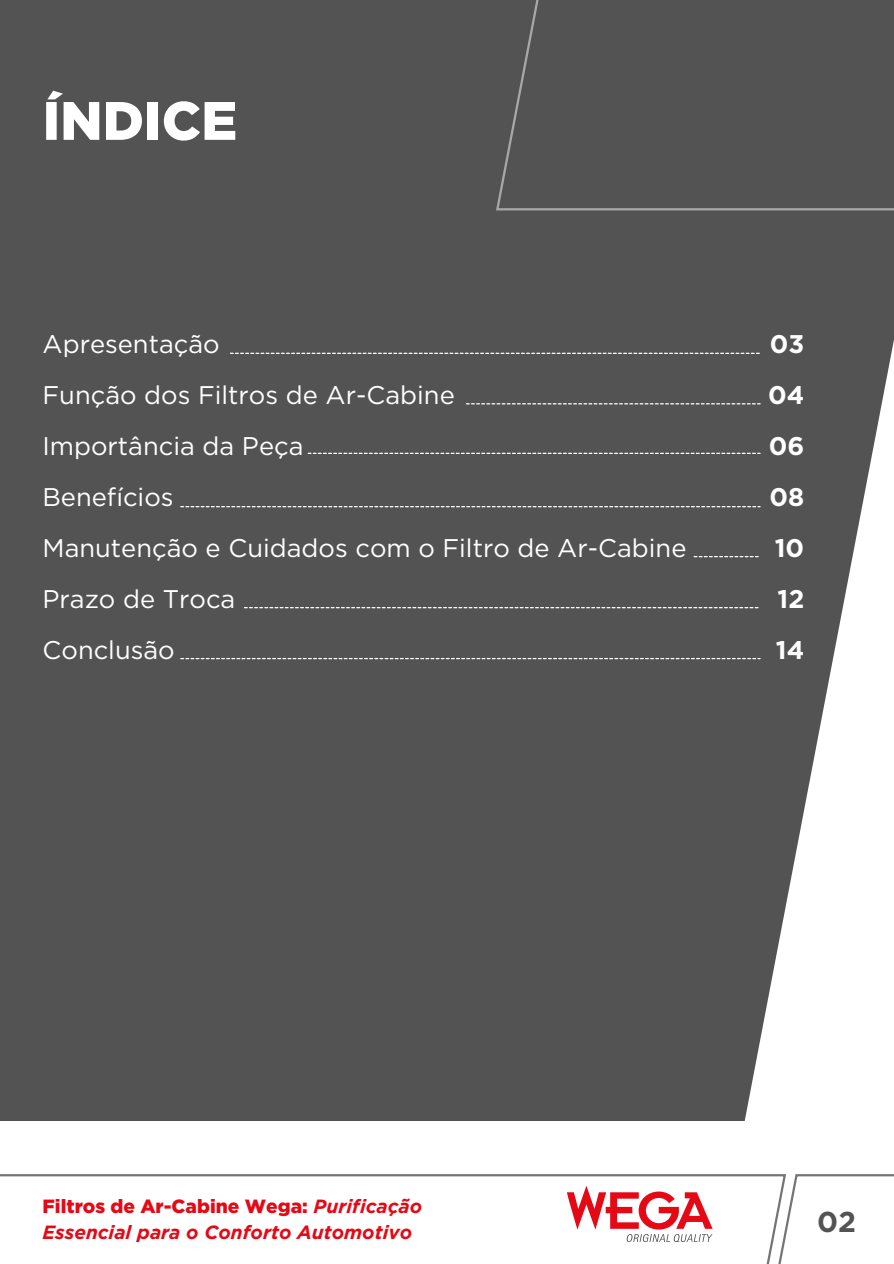
<style>
.page{position:relative;width:894px;height:1264px;background:#fff}
.page>*{position:absolute;margin:0;border:0;box-sizing:border-box;transform-origin:0 0}
.t1{font:900 54px "Gotham";color:#fff}
.t2{font:700 28.8px "Gotham";color:#535353}
.t3{font:25.5px "Gotham";color:#fff}
.t4{font:700 25.5px "Gotham";color:#fff}
.t5{font:italic 700 19.05px/26.1px "Gotham";color:#e50916}
.s1{font-weight:900;font-style:normal}
</style>
<div class="page">
<svg style="left:779px;top:210px;width:114px;height:731px;fill:#535353"></svg>
<div style="left:0;top:0;width:779px;height:1121px;background:#535353"></div>
<svg style="left:0;top:1174px;width:731px;height:68px"></svg>
<svg style="left:566px;top:1185px;width:146px;height:56px"></svg>
<svg style="left:731px;top:1174px;width:162px;height:89px"></svg>
<svg style="left:496px;top:0;width:397px;height:210px"></svg>
<svg style="left:230px;top:353px;width:529px;height:1px"></svg>
<svg style="left:466px;top:403px;width:294px;height:1px"></svg>
<svg style="left:307px;top:453px;width:453px;height:1px"></svg>
<svg style="left:180px;top:506px;width:580px;height:1px"></svg>
<svg style="left:693px;top:556px;width:65px;height:1px"></svg>
<svg style="left:244px;top:607px;width:514px;height:1px"></svg>
<svg style="left:180px;top:658px;width:580px;height:1px"></svg>
<h3 class="t1" style="left:43px;top:88px;width:196px">ÍNDICE</h3>
<h3 class="t3" style="left:43px;top:328px;width:178px">Apresentação</h3>
<h3 class="t3" style="left:43px;top:379px;width:413px">Função dos Filtros de Ar-Cabine</h3>
<h3 class="t3" style="left:43px;top:430px;width:262px">Importância da Peça</h3>
<h3 class="t3" style="left:43px;top:481px;width:132px">Benefícios</h3>
<h3 class="t3" style="left:43px;top:532px;width:645px">Manutenção e Cuidados com o Filtro de Ar-Cabine</h3>
<h2 class="t3" style="left:43px;top:583px;width:194px">Prazo de Troca</h2>
<h2 class="t3" style="left:43px;top:634px;width:134px">Conclusão</h2>
<h2 class="t4" style="left:769px;top:328px;width:36px">03</h2>
<h2 class="t4" style="left:767px;top:379px;width:38px">04</h2>
<h2 class="t4" style="left:768px;top:430px;width:37px">06</h2>
<h2 class="t4" style="left:769px;top:481px;width:36px">08</h2>
<h2 class="t4" style="left:774px;top:532px;width:31px">10</h2>
<p class="t4" style="left:777px;top:583px;width:28px">12</p>
<p class="t4" style="left:775px;top:634px;width:30px">14</p>
<h1 class="t5" style="left:43px;top:1192px;width:381px"><span class="s1">Filtros de Ar-Cabine Wega:</span> Purificação<br>Essencial para o Conforto Automotivo</h1>
<h3 class="t2" style="left:816px;top:1204px;width:40px">02</h3>
</div>
